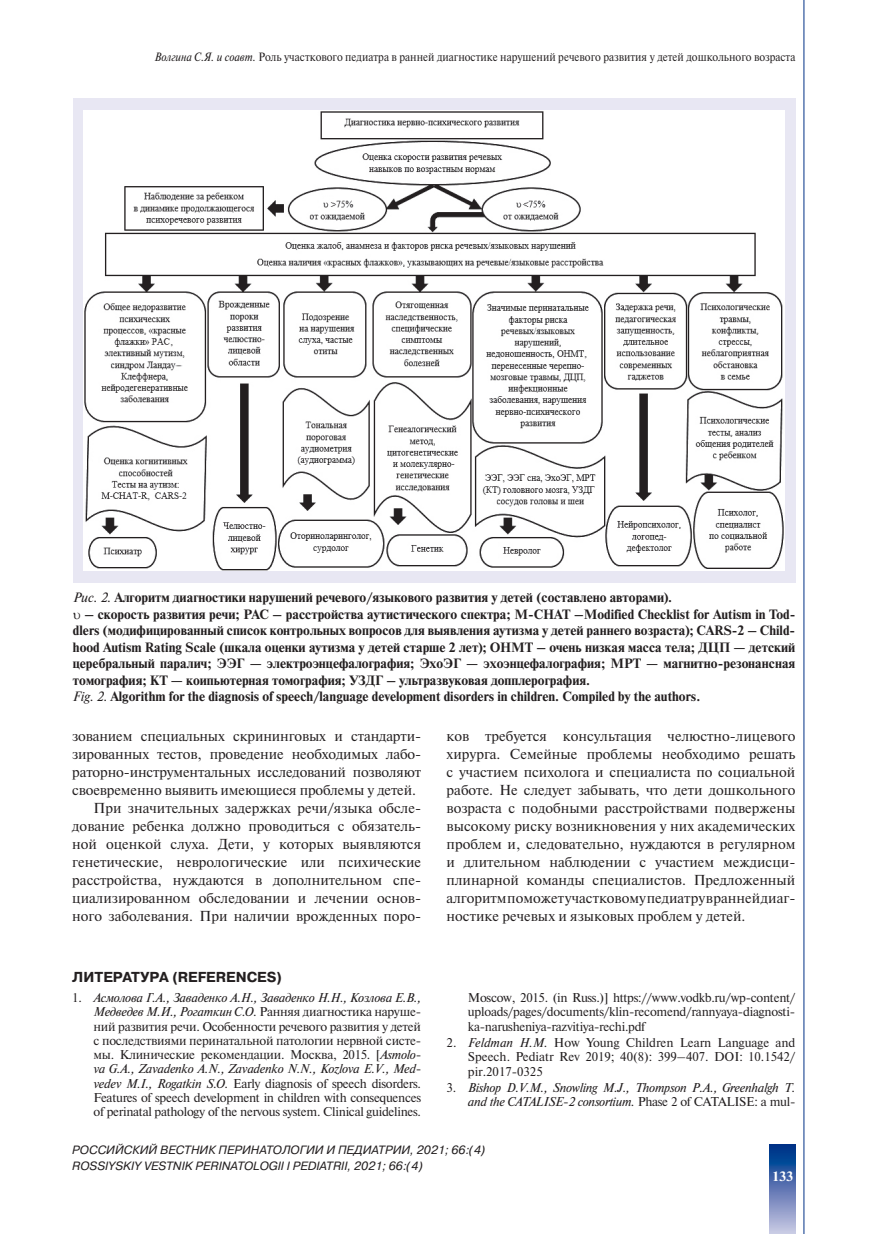
<style>
.page{position:relative;width:872px;height:1234px;background:#fff}
.page>*{position:absolute;margin:0;border:0;box-sizing:border-box;transform-origin:0 0}
.t1{font:14.4px/18px "Newton C";color:#231f20;text-align:justify}
.t2{font:700 14.4px "Pragmatica C";color:#231f20}
.t3{font:700 13.5px/16.5px "Newton C";color:#231f20}
.t4{font:700 13.5px "Newton C";color:#fff}
.t5{font:12.75px/14.2px "Newton C";letter-spacing:-.02em;color:#231f20;text-align:justify}
.t6{font:italic 12.75px/14.2px "Newton C";letter-spacing:-.02em;color:#231f20;text-align:right}
.t7{font:12px "Newton C";color:#231f20;scale:.9 1}
.t8{font:italic 12px/16.5px "Pragmatica C";color:#231f20}
.s1{font-style:italic}
.s2{font-weight:400;font-style:italic}
.s3{font-style:normal}
</style>
<div class="page">
<svg style="left:770px;top:1144px;width:25px;height:89px;background:#5a78b3"></svg>
<hr style="left:803px;top:0;width:1px;height:1233px;background:#003186">
<div style="left:73px;top:98px;width:722px;height:484px;background:#e8e7f3"></div>
<img style="left:84px;top:111px;width:700px;height:459px">
<p class="t7" style="left:154px;top:50px;width:713px"><span class="s1">Волгина С.Я. и соавт.</span> Роль участкового педиатра в ранней диагностике нарушений речевого развития у детей дошкольного возраста</p>
<p class="t3" style="left:73px;top:589px;width:600px"><span class="s2">Рис. 2.</span> Алгоритм диагностики нарушений речевого/языкового развития у детей (cоставлено авторами).</p>
<p class="t3" style="left:73px;top:605px;width:724px">◆ – скорость развития речи; РАС – расстройства аутистического спектра; M-CHAT –Modified Checklist for Autism in Tod&shy;dlers (модифицированный список контрольных вопросов для выявления аутизма у детей раннего возраста); CARS-2 – Child&shy;hood Autism Rating Scale (шкала оценки аутизма у детей старше 2 лет); ОНМТ – очень низкая масса тела; ДЦП — детский церебральный паралич; ЭЭГ — электроэнцефалография; ЭхоЭГ — эхоэнцефалография; МРТ — магнитно-резонансная томография; КТ — коипьютерная томография; УЗДГ – ультразвуковая допплерография.<br><span class="s2">Fig. 2.</span> Algorithm for the diagnosis of speech/language development disorders in children. Compiled by the authors.</p>
<p class="t1" style="left:72px;top:726px;width:350px">зованием специальных скрининговых и стандарти-</p>
<p class="t1" style="left:72px;top:744px;width:350px">зированных тестов, проведение необходимых лабо-</p>
<p class="t1" style="left:72px;top:762px;width:350px">раторно-инструментальных исследований позволяют</p>
<p class="t1" style="left:72px;top:780px;width:345px">своевременно выявить имеющиеся проблемы у детей.</p>
<p class="t1" style="left:94px;top:798px;width:329px">При значительных задержках речи/языка обсле-</p>
<p class="t1" style="left:72px;top:816px;width:350px">дование ребенка должно проводиться с обязатель-</p>
<p class="t1" style="left:72px;top:834px;width:350px">ной оценкой слуха. Дети, у которых выявляются</p>
<p class="t1" style="left:72px;top:852px;width:350px">генетические, неврологические или психические</p>
<p class="t1" style="left:72px;top:870px;width:350px">расстройства, нуждаются в дополнительном спе-</p>
<p class="t1" style="left:72px;top:888px;width:350px">циализированном обследовании и лечении основ-</p>
<p class="t1" style="left:72px;top:906px;width:350px">ного заболевания. При наличии врожденных поро-</p>
<p class="t1" style="left:446px;top:726px;width:350px">ков требуется консультация челюстно-лицевого хирурга. Семейные проблемы необходимо решать с участием психолога и специалиста по социальной работе. Не следует забывать, что дети дошкольного возраста с подобными расстройствами подвержены высокому риску возникновения у них академических проблем и, следовательно, нуждаются в регулярном и длительном наблюдении с участием междисци&shy;плинарной команды специалистов. Предложенный алгоритм поможет участковому педиатру вранней диаг&shy;ностике речевых и языковых проблем у детей.</p>
<p class="t2" style="left:72px;top:968px;width:211px">ЛИТЕРАТУРА (REFERENCES)</p>
<p class="t5" style="left:94px;top:990px;width:329px;text-indent:-21px">1. <span class="s1">Асмолова Г.А., Заваденко А.Н., Заваденко Н.Н., Козлова Е.В., Медведев М.И., Рогаткин С.О.</span> Ранняя диагностика наруше&shy;ний развития речи. Особенности речевого развития у детей с последствиями перинатальной патологии нервной систе&shy;мы. Клинические рекомендации. Москва, 2015. [<span class="s1">Asmolo&shy;va G.A., Zavadenko A.N., Zavadenko N.N., Kozlova E.V., Med&shy;vedev M.I., Rogatkin S.O.</span> Early diagnosis of speech disorders.<br>Features of speech development in children with consequences of perinatal pathology of the nervous system. Clinical guidelines.</p>
<p class="t5" style="left:468px;top:990px;width:329px">Moscow, 2015. (in Russ.)] https://www.vodkb.ru/wp-content/ uploads/pages/documents/klin-recomend/rannyaya-diagnosti&shy;ka-narusheniya-razvitiya-rechi.pdf</p>
<p class="t5" style="left:468px;top:1035px;width:329px;text-indent:-21px">2. <span class="s1">Feldman H.M.</span> How Young Children Learn Language and Speech. Pediatr Rev 2019; 40(8): 399–407. DOI: 10.1542/ pir.2017-0325</p>
<p class="t6" style="left:446px;top:1080px;width:350px"><span class="s3">3.</span> Bishop D.V.M., Snowling M.J., Thompson P.A., Greenhalgh T. and the CATALISE-2 consortium. <span class="s3">Phase 2 of CATALISE: a mul-</span></p>
<p class="t8" style="left:72px;top:1141px;width:415px">РОССИЙСКИЙ ВЕСТНИК ПЕРИНАТОЛОГИИ И ПЕДИАТРИИ, 2021; 66:(4)<br>ROSSIYSKIY VESTNIK PERINATOLOGII I PEDIATRII, 2021; 66:(4)</p>
<p class="t4" style="left:772px;top:1168px;width:22px">133</p>
</div>
